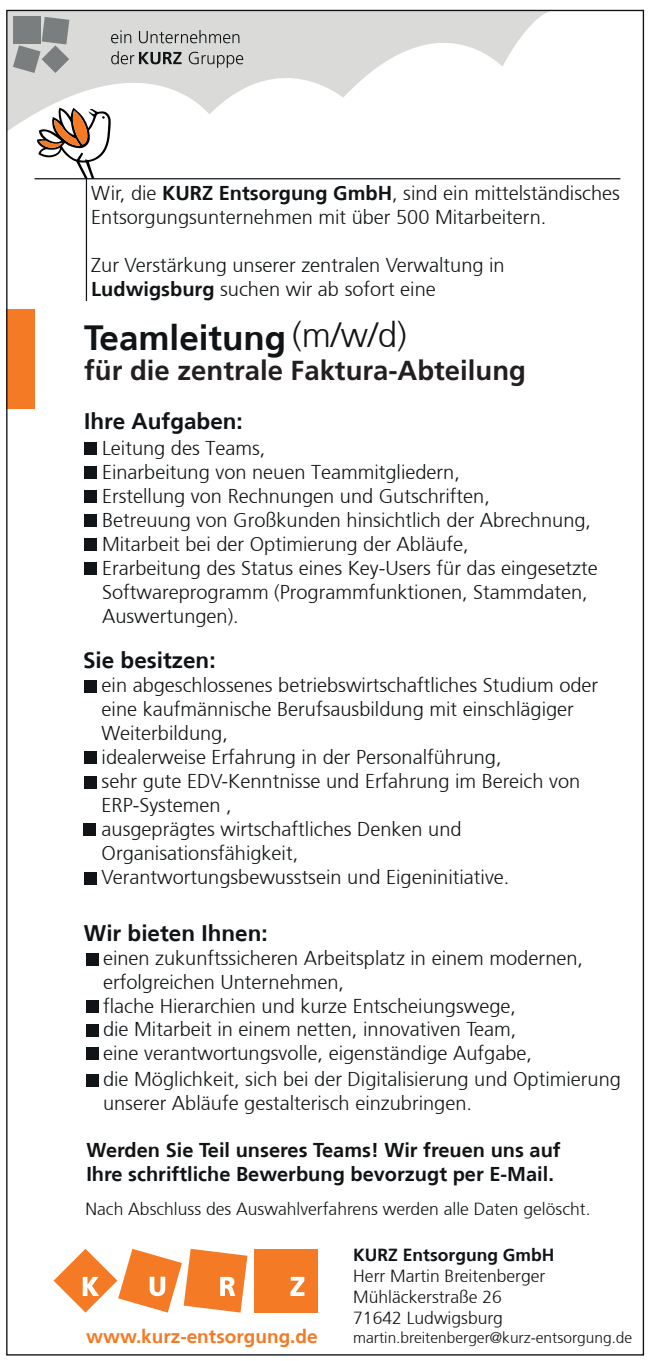
<style>
.page{position:relative;width:652px;height:1361px;background:#fff}
.page>*{position:absolute;margin:0;border:0;box-sizing:border-box;transform-origin:0 0}
.t1{font:700 35px "Frutiger 65";color:#111416}
.t2{font:700 27.5px "Frutiger";color:#231f20}
.t3{font:700 22.5px "Frutiger 65";color:#111416}
.t4{font:300 20px/24px "Frutiger 45";color:#111416}
.t5{font:300 20px/24px "Frutiger 45";color:#121516}
.t6{font:700 20px/24px "Frutiger 65";color:#111416}
.t7{font:700 19px "Frutiger 65";color:#f47a25}
.t8{font:300 17.5px/21px "Frutiger 45";color:#111416}
.t9{font:700 17.5px "Frutiger 65";color:#111416}
.t10{font:300 15.5px "Frutiger 45";color:#111416}
.s1{font-family:"Frutiger 65";font-weight:700}
.s2{font-family:"Frutiger 45";font-weight:300}
</style>
<div class="page">
<div style="left:254px;top:1248px;width:64px;height:64px;background:#f47a25"></div>
<svg style="left:54px;top:1248px;width:193px;height:64px"></svg>
<svg style="left:290px;top:1277px;width:14px;height:19px"></svg>
<hr style="left:86px;top:178px;width:1px;height:123px;background:#111416">
<hr style="left:35px;top:178px;width:585px;height:1px;background:#111416">
<div style="left:6px;top:309px;width:29px;height:100px;background:#f47a25"></div>
<svg style="left:8px;top:12px;width:540px;height:119px;fill:#dadbd9"></svg>
<svg style="left:13px;top:17px;width:56px;height:56px;background:#959898"></svg>
<svg style="left:111px;top:30px;width:20px;height:13px"></svg>
<svg style="left:139px;top:30px;width:100px;height:13px"></svg>
<svg style="left:111px;top:51px;width:71px;height:13px"></svg>
<svg style="left:189px;top:52px;width:54px;height:16px"></svg>
<svg style="left:37px;top:108px;width:74px;height:71px"></svg>
<div style="left:85px;top:872px;width:12px;height:13px;background:#111416"></div>
<div style="left:87px;top:1047px;width:12px;height:13px;background:#111416"></div>
<div style="left:87px;top:1074px;width:12px;height:12px;background:#111416"></div>
<div style="left:84px;top:680px;width:12px;height:12px;background:#111416"></div>
<div style="left:84px;top:751px;width:13px;height:13px;background:#111416"></div>
<div style="left:84px;top:823px;width:12px;height:13px;background:#111416"></div>
<div style="left:87px;top:1024px;width:12px;height:12px;background:#111416"></div>
<div style="left:84px;top:776px;width:13px;height:12px;background:#111416"></div>
<div style="left:87px;top:953px;width:12px;height:12px;background:#111416"></div>
<div style="left:87px;top:1000px;width:12px;height:12px;background:#111416"></div>
<div style="left:84px;top:442px;width:13px;height:13px;background:#111416"></div>
<div style="left:84px;top:466px;width:13px;height:13px;background:#111416"></div>
<div style="left:84px;top:490px;width:13px;height:13px;background:#111416"></div>
<div style="left:84px;top:514px;width:13px;height:12px;background:#111416"></div>
<div style="left:84px;top:538px;width:13px;height:12px;background:#111416"></div>
<div style="left:84px;top:562px;width:13px;height:13px;background:#111416"></div>
<p class="t4" style="left:91px;top:182px;width:530px">Wir, die <span class="s1">KURZ Entsorgung GmbH</span>, sind ein mittelständisches<br>Entsorgungsunternehmen mit über 500 Mitarbeitern.</p>
<p class="t4" style="left:91px;top:254px;width:415px">Zur Verstärkung unserer zentralen Verwaltung in<br><span class="s1">Ludwigsburg</span> suchen wir ab sofort eine</p>
<h1 class="t1" style="left:84px;top:317px;width:324px">Teamleitung <span class="s2">(m/w/d)</span></h1>
<h2 class="t2" style="left:84px;top:354px;width:443px">für die zentrale Faktura-Abteilung</h2>
<p class="t3" style="left:84px;top:408px;width:160px">Ihre Aufgaben:</p>
<p class="t4" style="left:102px;top:436px;width:497px">Leitung des Teams,<br>Einarbeitung von neuen Teammitgliedern,<br>Erstellung von Rechnungen und Gutschriften,<br>Betreuung von Großkunden hinsichtlich der Abrechnung, Mitarbeit bei der Optimierung der Abläufe,<br>Erarbeitung des Status eines Key-Users für das eingesetzte Softwareprogramm (Programmfunktionen, Stammdaten, Auswertungen).</p>
<p class="t3" style="left:83px;top:647px;width:134px">Sie besitzen:</p>
<p class="t4" style="left:102px;top:674px;width:498px">ein abgeschlossenes betriebswirtschaftliches Studium oder eine kaufmännische Berufsausbildung mit einschlägiger Weiterbildung,<br>idealerweise Erfahrung in der Personalführung,<br>sehr gute EDV-Kenntnisse und Erfahrung im Bereich von ERP-Systemen ,<br>ausgeprägtes wirtschaftliches Denken und Organisationsfähigkeit,<br>Verantwortungsbewusstsein und Eigeninitiative.</p>
<p class="t3" style="left:84px;top:919px;width:185px">Wir bieten Ihnen:</p>
<p class="t4" style="left:103px;top:946px;width:482px">einen zukunftssicheren Arbeitsplatz in einem modernen, erfolgreichen Unternehmen,<br>flache Hierarchien und kurze Entscheiungswege,<br>die Mitarbeit in einem netten, innovativen Team,<br>eine verantwortungsvolle, eigenständige Aufgabe,</p>
<p class="t5" style="left:103px;top:1068px;width:519px">die Möglichkeit, sich bei der Digitalisierung und Optimierung unserer Abläufe gestalterisch einzubringen.</p>
<p class="t6" style="left:86px;top:1138px;width:476px">Werden Sie Teil unseres Teams! Wir freuen uns auf<br>Ihre schriftliche Bewerbung bevorzugt per E-Mail.</p>
<p class="t8" style="left:85px;top:1199px;width:507px">Nach Abschluss des Auswahlverfahrens werden alle Daten gelöscht.</p>
<p class="t9" style="left:353px;top:1245px;width:203px">KURZ Entsorgung GmbH</p>
<p class="t8" style="left:353px;top:1266px;width:194px">Herr Martin Breitenberger<br>Mühläckerstraße 26<br>71642 Ludwigsburg</p>
<p class="t7" style="left:86px;top:1325px;width:233px">www.kurz-entsorgung.de</p>
<p class="t10" style="left:353px;top:1329px;width:281px">martin.breitenberger@kurz-entsorgung.de</p>
</div>
